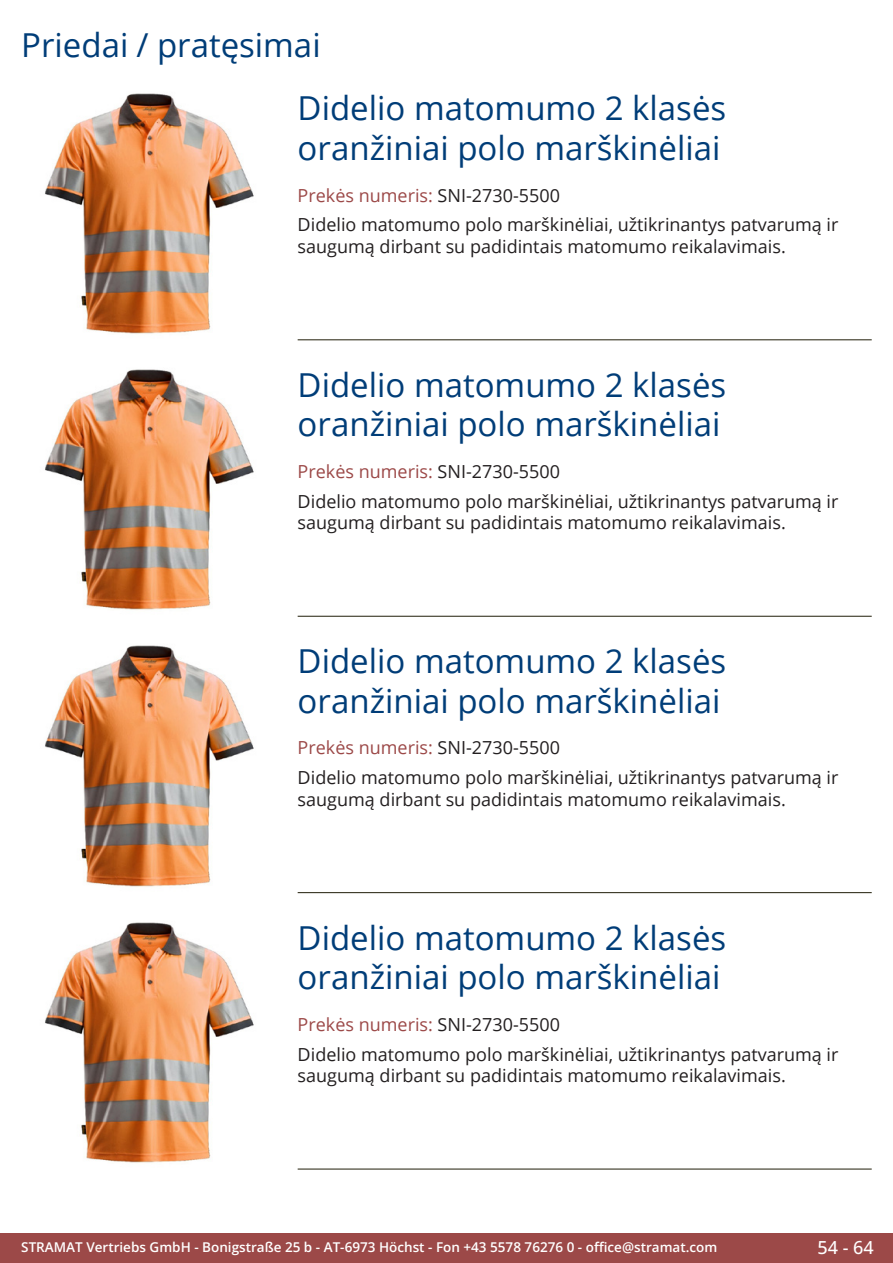
<style>
.page{position:relative;width:893px;height:1263px;background:#fff}
.page>*{position:absolute;margin:0;border:0;box-sizing:border-box;transform-origin:0 0}
.Produkttitel{font:33px/39.6px "Open Sans";color:#003d78}
.RastTitel{font:33px "Open Sans";color:#003d78}
.Beschreibung_Text{font:18px/21.6px "Open Sans";color:#231f20}
.TechDaten_Überschrif{font:18px "Open Sans";color:#9c4948}
.t1{font:500 18px "Open Sans";color:#fff}
.t2{font:600 13.5px "Open Sans";color:#fff}
.s1{color:#231f20}
</style>
<div class="page">
<div style="left:0;top:1233px;width:893px;height:30px;background:#9c4948"></div>
<hr style="left:298px;top:340px;width:574px;height:1px;background:#201d08">
<hr style="left:298px;top:616px;width:574px;height:1px;background:#201d08">
<hr style="left:298px;top:892px;width:574px;height:1px;background:#201d08">
<hr style="left:298px;top:1169px;width:574px;height:1px;background:#201d08">
<img style="left:45px;top:93px;width:209px;height:241px">
<img style="left:45px;top:369px;width:209px;height:241px">
<img style="left:45px;top:645px;width:209px;height:242px">
<img style="left:45px;top:922px;width:209px;height:241px">
<p class="RastTitel" style="left:21px;top:22px;width:301px">Priedai / pratęsimai</p>
<p class="Produkttitel" style="left:298px;top:88px;width:430px">Didelio matomumo 2 klasės oranžiniai polo marškinėliai</p>
<p class="TechDaten_Überschrif" style="left:298px;top:183px;width:264px">Prekės numeris: <span class="s1">SNI-2730-5500</span></p>
<p class="Beschreibung_Text" style="left:298px;top:214px;width:542px">Didelio matomumo polo marškinėliai, užtikrinantys patvarumą ir saugumą dirbant su padidintais matomumo reikalavimais.</p>
<p class="Produkttitel" style="left:298px;top:364px;width:430px">Didelio matomumo 2 klasės oranžiniai polo marškinėliai</p>
<p class="TechDaten_Überschrif" style="left:298px;top:459px;width:264px">Prekės numeris: <span class="s1">SNI-2730-5500</span></p>
<p class="Beschreibung_Text" style="left:298px;top:490px;width:542px">Didelio matomumo polo marškinėliai, užtikrinantys patvarumą ir saugumą dirbant su padidintais matomumo reikalavimais.</p>
<p class="Produkttitel" style="left:298px;top:640px;width:430px">Didelio matomumo 2 klasės oranžiniai polo marškinėliai</p>
<p class="TechDaten_Überschrif" style="left:298px;top:735px;width:264px">Prekės numeris: <span class="s1">SNI-2730-5500</span></p>
<p class="Beschreibung_Text" style="left:298px;top:766px;width:542px">Didelio matomumo polo marškinėliai, užtikrinantys patvarumą ir saugumą dirbant su padidintais matomumo reikalavimais.</p>
<p class="Produkttitel" style="left:298px;top:917px;width:430px">Didelio matomumo 2 klasės oranžiniai polo marškinėliai</p>
<p class="TechDaten_Überschrif" style="left:298px;top:1012px;width:264px">Prekės numeris: <span class="s1">SNI-2730-5500</span></p>
<p class="Beschreibung_Text" style="left:298px;top:1043px;width:542px">Didelio matomumo polo marškinėliai, užtikrinantys patvarumą ir saugumą dirbant su padidintais matomumo reikalavimais.</p>
<p class="t2" style="left:21px;top:1238px;width:698px">STRAMAT Vertriebs GmbH - Bonigstraße 25 b - AT-6973 Höchst - Fon +43 5578 76276 0 - office@stramat.com</p>
<p class="t1" style="left:817px;top:1234px;width:58px">54 - 64</p>
</div>
